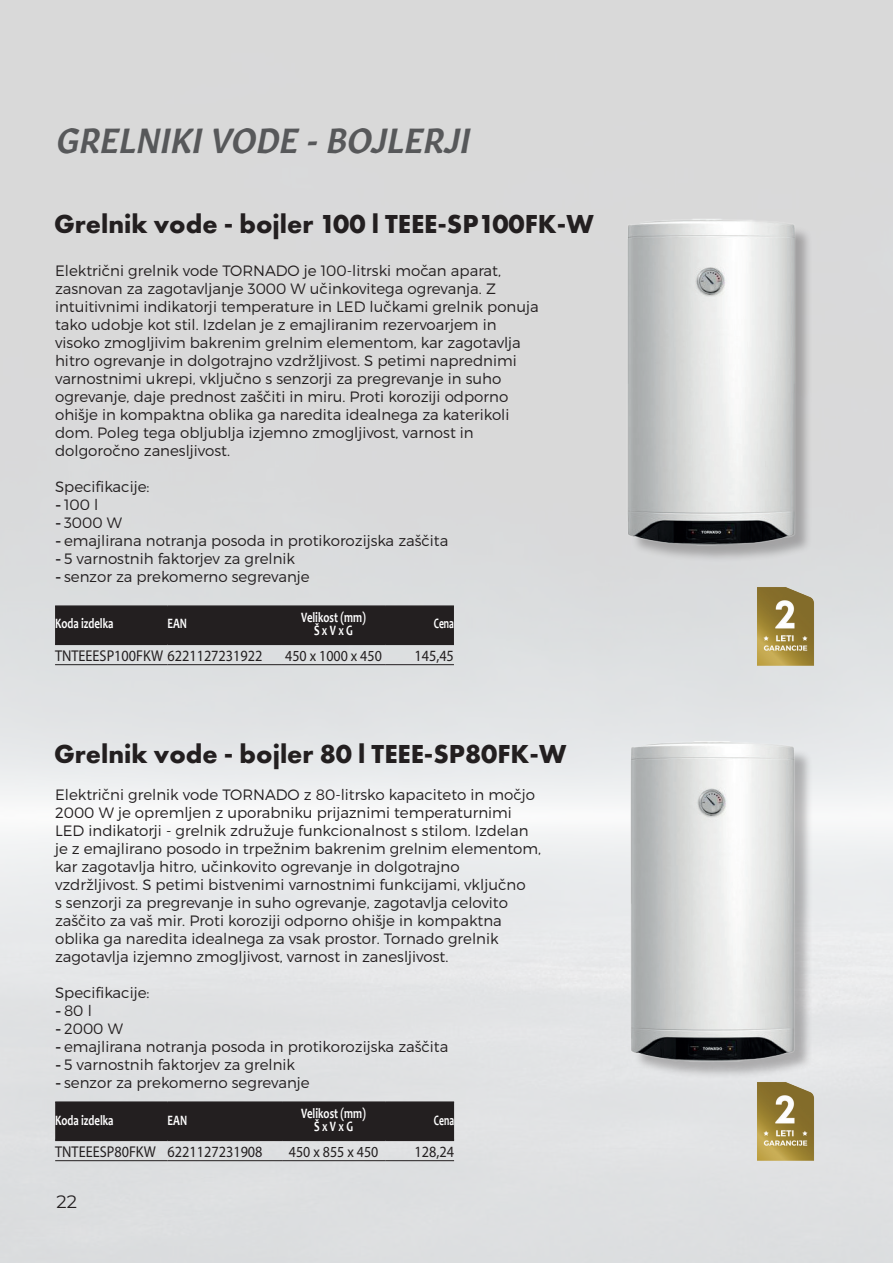
<style>
.page{position:relative;width:893px;height:1263px;background:#fff}
.page>*{position:absolute;margin:0;border:0;box-sizing:border-box;transform-origin:0 0}
.t1{font:italic 600 34.5px "Gitan Latn";color:#57585a}
.t2{font:700 27px "Futura PT";color:#231f20}
.t3{font:18px "Montserrat";color:#231f20}
.t4{font:15.6px "Myriad Pro";color:#231f20;scale:.91 1}
.t5{font:15.45px "Myriad Pro";color:#231f20;scale:.91 1}
.t6{font:300 15px/18px "Montserrat";color:#231f20}
.t7{font:700 14.4px/13.5px "Candara";color:#fff;text-align:center;scale:.75 1}
.t8{font:700 14.4px "Candara";color:#fff;scale:.67 1}
.s1{font-family:"DIN Pro";font-weight:500}
</style>
<div class="page">
<img style="left:606px;top:740px;width:210px;height:335px">
<img style="left:604px;top:213px;width:212px;height:346px">
<div style="left:55px;top:607px;width:399px;height:37px;background:#231f20"></div>
<hr style="left:55px;top:664px;width:112px;height:1px;background:#231f20">
<hr style="left:55px;top:605px;width:112px;height:2px;background:#231f20">
<hr style="left:55px;top:644px;width:112px;height:1px;background:#231f20">
<hr style="left:167px;top:605px;width:115px;height:2px;background:#231f20">
<hr style="left:167px;top:644px;width:115px;height:1px;background:#231f20">
<hr style="left:282px;top:605px;width:103px;height:2px;background:#231f20">
<hr style="left:385px;top:605px;width:69px;height:2px;background:#231f20">
<hr style="left:282px;top:644px;width:103px;height:1px;background:#231f20">
<hr style="left:385px;top:644px;width:69px;height:1px;background:#231f20">
<hr style="left:167px;top:664px;width:115px;height:1px;background:#231f20">
<hr style="left:282px;top:664px;width:103px;height:1px;background:#231f20">
<hr style="left:385px;top:664px;width:69px;height:1px;background:#231f20">
<div style="left:55px;top:1103px;width:399px;height:36px;background:#231f20"></div>
<hr style="left:55px;top:1160px;width:113px;height:1px;background:#231f20">
<hr style="left:55px;top:1101px;width:113px;height:2px;background:#231f20">
<hr style="left:55px;top:1139px;width:113px;height:2px;background:#231f20">
<hr style="left:168px;top:1101px;width:114px;height:2px;background:#231f20">
<hr style="left:168px;top:1139px;width:114px;height:2px;background:#231f20">
<hr style="left:282px;top:1101px;width:103px;height:2px;background:#231f20">
<hr style="left:385px;top:1101px;width:69px;height:2px;background:#231f20">
<hr style="left:282px;top:1139px;width:103px;height:2px;background:#231f20">
<hr style="left:385px;top:1139px;width:69px;height:2px;background:#231f20">
<hr style="left:168px;top:1160px;width:114px;height:1px;background:#231f20">
<hr style="left:282px;top:1160px;width:103px;height:1px;background:#231f20">
<hr style="left:385px;top:1160px;width:69px;height:1px;background:#231f20">
<img style="left:753px;top:584px;width:64px;height:84px">
<img style="left:753px;top:1078px;width:64px;height:85px">
<h1 class="t1" style="left:57px;top:111px;width:415px">GRELNIKI VODE - BOJLERJI</h1>
<h2 class="t2" style="left:54px;top:207px;width:541px">Grelnik vode - bojler 100 l TEEE-SP100FK-W</h2>
<p class="t6" style="left:55px;top:261px;width:485px">Električni grelnik vode TORNADO je 100-litrski močan aparat, zasnovan za zagotavljanje 3000 W učinkovitega ogrevanja. Z intuitivnimi indikatorji temperature in LED lučkami grelnik ponuja tako udobje kot stil. Izdelan je z emajliranim rezervoarjem in visoko zmogljivim bakrenim grelnim elementom, kar zagotavlja hitro ogrevanje in dolgotrajno vzdržljivost. S petimi naprednimi varnostnimi ukrepi, vključno s senzorji za pregrevanje in suho ogrevanje, daje prednost zaščiti in miru. Proti koroziji odporno ohišje in kompaktna oblika ga naredita idealnega za katerikoli dom. Poleg tega obljublja izjemno zmogljivost, varnost in dolgoročno zanesljivost.</p>
<p class="t6" style="left:55px;top:477px;width:96px">Specifikacije:</p>
<p class="t6" style="left:55px;top:495px;width:45px"><span class="s1">-</span> 100 l</p>
<p class="t6" style="left:55px;top:513px;width:69px"><span class="s1">-</span> 3000 W</p>
<p class="t6" style="left:55px;top:531px;width:395px"><span class="s1">-</span> emajlirana notranja posoda in protikorozijska zaščita</p>
<p class="t6" style="left:55px;top:549px;width:242px"><span class="s1">-</span> 5 varnostnih faktorjev za grelnik</p>
<p class="t6" style="left:55px;top:567px;width:256px"><span class="s1">-</span> senzor za prekomerno segrevanje</p>
<p class="t7" style="left:55px;top:617px;width:79px">Koda izdelka</p>
<p class="t7" style="left:167px;top:617px;width:28px">EAN</p>
<p class="t7" style="left:301px;top:610px;width:88px">Velikost (mm)<br>Š x V x G</p>
<p class="t8" style="left:434px;top:615px;width:32px">Cena</p>
<p class="t4" style="left:55px;top:646px;width:229px">TNTEEESP100FKW 6221127231922</p>
<p class="t5" style="left:285px;top:646px;width:108px">450 x 1000 x 450</p>
<p class="t4" style="left:414px;top:646px;width:45px">145,45</p>
<h2 class="t2" style="left:54px;top:736px;width:514px">Grelnik vode - bojler 80 l TEEE-SP80FK-W</h2>
<p class="t6" style="left:55px;top:785px;width:488px">Električni grelnik vode TORNADO z 80-litrsko kapaciteto in močjo 2000 W je opremljen z uporabniku prijaznimi temperaturnimi LED indikatorji - grelnik združuje funkcionalnost s stilom. Izdelan je z emajlirano posodo in trpežnim bakrenim grelnim elementom, kar zagotavlja hitro, učinkovito ogrevanje in dolgotrajno vzdržljivost. S petimi bistvenimi varnostnimi funkcijami, vključno<br>s senzorji za pregrevanje in suho ogrevanje, zagotavlja celovito zaščito za vaš mir. Proti koroziji odporno ohišje in kompaktna oblika ga naredita idealnega za vsak prostor. Tornado grelnik zagotavlja izjemno zmogljivost, varnost in zanesljivost.</p>
<p class="t6" style="left:55px;top:983px;width:96px">Specifikacije: <span class="s1">-</span>80 l</p>
<p class="t6" style="left:55px;top:1019px;width:69px"><span class="s1">-</span> 2000 W</p>
<p class="t6" style="left:55px;top:1037px;width:395px"><span class="s1">-</span> emajlirana notranja posoda in protikorozijska zaščita</p>
<p class="t6" style="left:55px;top:1055px;width:242px"><span class="s1">-</span> 5 varnostnih faktorjev za grelnik</p>
<p class="t6" style="left:55px;top:1073px;width:256px"><span class="s1">-</span> senzor za prekomerno segrevanje</p>
<p class="t7" style="left:55px;top:1113px;width:79px">Koda izdelka</p>
<p class="t7" style="left:168px;top:1113px;width:28px">EAN</p>
<p class="t7" style="left:301px;top:1106px;width:88px">Velikost (mm)<br>Š x V x G</p>
<p class="t8" style="left:434px;top:1111px;width:32px">Cena</p>
<p class="t4" style="left:55px;top:1142px;width:229px">TNTEEESP80FKW 6221127231908</p>
<p class="t5" style="left:289px;top:1142px;width:100px">450 x 855 x 450</p>
<p class="t4" style="left:415px;top:1142px;width:45px">128,24</p>
<p class="t3" style="left:57px;top:1189px;width:22px">22</p>
</div>
